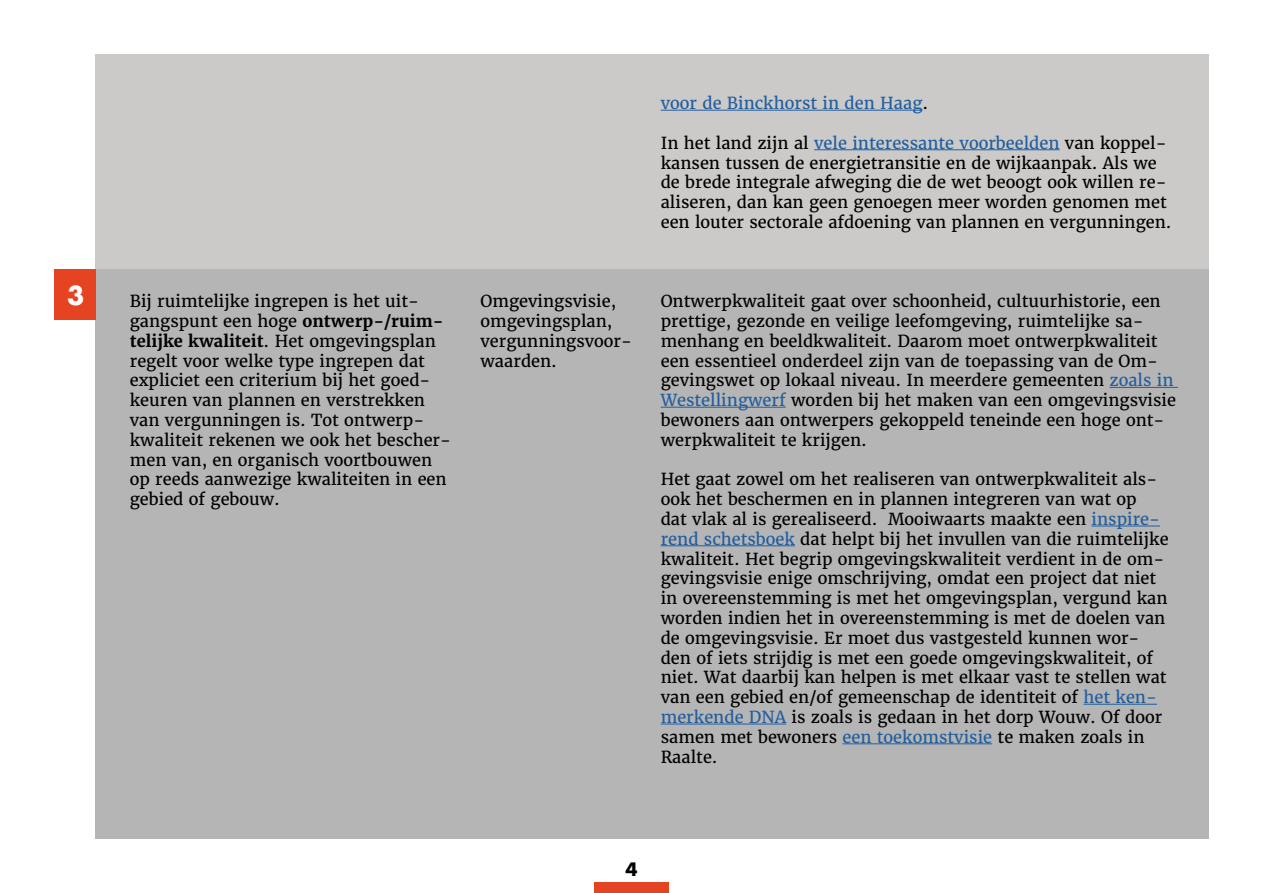
<style>
.page{position:relative;width:1263px;height:893px;background:#fff}
.page>*{position:absolute;margin:0;border:0;box-sizing:border-box;transform-origin:0 0}
.t1{font:700 25.5px "Futura";color:#fff}
.t2{font:700 18px "Futura";color:#000}
.t3{font:16.5px/19.8px "Merriweather";color:#000}
.t4{font:16.5px "Merriweather";color:#215e9e}
.s1{font-weight:700}
.s2{color:#000}
.s3{color:#215e9e}
</style>
<div class="page">
<div style="left:594px;top:882px;width:75px;height:11px;background:#e54321"></div>
<div style="left:96px;top:54px;width:1113px;height:216px;background:#cbcac9"></div>
<div style="left:96px;top:270px;width:1113px;height:569px;background:#b6b5b5"></div>
<div style="left:54px;top:270px;width:42px;height:50px;background:#e54321"></div>
<hr style="left:661px;top:110px;width:261px;height:1px;background:#215e9e">
<hr style="left:814px;top:149px;width:245px;height:1px;background:#215e9e">
<hr style="left:1109px;top:387px;width:69px;height:1px;background:#215e9e">
<hr style="left:661px;top:407px;width:125px;height:1px;background:#215e9e">
<hr style="left:1091px;top:526px;width:69px;height:1px;background:#215e9e">
<hr style="left:661px;top:545px;width:134px;height:1px;background:#215e9e">
<hr style="left:1083px;top:704px;width:74px;height:1px;background:#215e9e">
<hr style="left:661px;top:724px;width:125px;height:1px;background:#215e9e">
<hr style="left:842px;top:743px;width:150px;height:1px;background:#215e9e">
<h1 class="t1" style="left:67px;top:276px;width:19px">3</h1>
<p class="t3" style="left:130px;top:291px;width:323px">Bij ruimtelijke ingrepen is het uit&shy;gangspunt een hoge <span class="s1">ontwerp-/ruim&shy;telijke kwaliteit</span>. Het omgevingsplan regelt voor welke type ingrepen dat expliciet een criterium bij het goed&shy;keuren van plannen en verstrekken van vergunningen is. Tot ontwerp&shy;kwaliteit rekenen we ook het bescher&shy;men van, en organisch voortbouwen op reeds aanwezige kwaliteiten in een gebied of gebouw.</p>
<p class="t3" style="left:480px;top:291px;width:153px">Omgevingsvisie, omgevingsplan, vergunningsvoor&shy;waarden.</p>
<p class="t4" style="left:661px;top:93px;width:269px">voor de Binckhorst in den Haag<span class="s2">.</span></p>
<p class="t3" style="left:661px;top:133px;width:512px">In het land zijn al <span class="s3">vele interessante voorbeelden</span> van koppel&shy;kansen tussen de energietransitie en de wijkaanpak. Als we de brede integrale afweging die de wet beoogt ook willen re&shy;aliseren, dan kan geen genoegen meer worden genomen met een louter sectorale afdoening van plannen en vergunningen.</p>
<p class="t3" style="left:661px;top:291px;width:517px">Ontwerpkwaliteit gaat over schoonheid, cultuurhistorie, een prettige, gezonde en veilige leefomgeving, ruimtelijke sa&shy;menhang en beeldkwaliteit. Daarom moet ontwerpkwaliteit een essentieel onderdeel zijn van de toepassing van de Om&shy;gevingswet op lokaal niveau. In meerdere gemeenten <span class="s3">zoals in Westellingwerf</span> worden bij het maken van een omgevingsvisie bewoners aan ontwerpers gekoppeld teneinde een hoge ont&shy;werpkwaliteit te krijgen.</p>
<p class="t3" style="left:661px;top:470px;width:509px">Het gaat zowel om het realiseren van ontwerpkwaliteit als&shy;ook het beschermen en in plannen integreren van wat op<br>dat vlak al is gerealiseerd. Mooiwaarts maakte een <span class="s3">inspire&shy;rend schetsboek</span> dat helpt bij het invullen van die ruimtelijke kwaliteit. Het begrip omgevingskwaliteit verdient in de om&shy;gevingsvisie enige omschrijving, omdat een project dat niet in overeenstemming is met het omgevingsplan, vergund kan worden indien het in overeenstemming is met de doelen van de omgevingsvisie. Er moet dus vastgesteld kunnen wor&shy;den of iets strijdig is met een goede omgevingskwaliteit, of niet. Wat daarbij kan helpen is met elkaar vast te stellen wat van een gebied en/of gemeenschap de identiteit of <span class="s3">het ken&shy;merkende DNA</span> is zoals is gedaan in het dorp Wouw. Of door samen met bewoners <span class="s3">een toekomstvisie</span> te maken zoals in Raalte.</p>
<p class="t2" style="left:625px;top:856px;width:14px">4</p>
</div>
